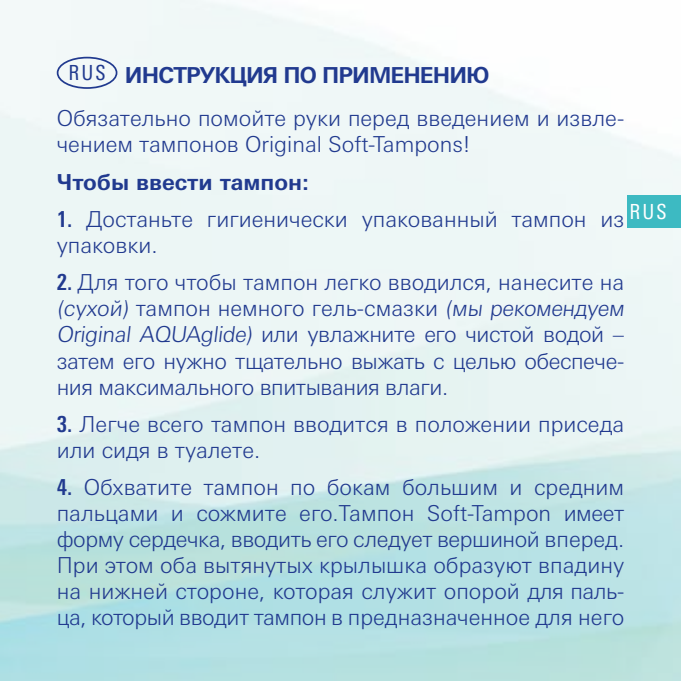
<style>
.page{position:relative;width:681px;height:681px;background:#fff}
.page>*{position:absolute;margin:0;border:0;box-sizing:border-box;transform-origin:0 0}
.t1{font:300 22px/26px "Univers Next W1 G";color:#213a8f}
.t2{font:300 22px/26px "Univers Next W1 G";letter-spacing:-.02em;color:#213a8f}
.t3{font:700 22px "Univers Next W1 G";color:#213a8f}
.t4{font:condensed 20.8px "Univers Next Pro";color:#fff}
.s1{font-family:"Univers Next Pro";font-weight:400;font-stretch:condensed;font-size:20.8px}
.s2{font-weight:700}
.s3{font-family:"Univers Next Pro";font-weight:700;font-stretch:condensed}
</style>
<div class="page">
<img style="left:0;top:0;width:680px;height:680px">
<div style="left:57px;top:57px;width:60px;height:32px;border:2px solid #213a8f;border-radius:50%"></div>
<div style="left:626px;top:195px;width:54px;height:33px;background:#3dbac2"></div>
<p class="t1" style="left:57px;top:53px;width:568px;line-height:43.2px;text-indent:12px"><span class="s1">RUS</span> <span class="s2">ИНСТРУКЦИЯ ПО ПРИМЕНЕНИЮ<br></span>Обязательно помойте руки перед введением и извле-</p>
<p class="t1" style="left:57px;top:131px;width:414px">чением тампонов Original Soft-Tampons!</p>
<p class="t3" style="left:57px;top:168px;width:254px">Чтобы ввести тампон:</p>
<p class="t1" style="left:57px;top:206px;width:568px"><span class="s3">1.</span> Достаньте гигиенически упакованный тампон из упаковки.</p>
<p class="t2" style="left:57px;top:269px;width:572px"><span class="s3">2.</span> Для того чтобы тампон легко вводился, нанесите на (сухой) тампон немного гель-смазки (мы рекомендуем Original AQUAglide) или увлажните его чистой водой – затем его нужно тщательно выжать с целью обеспече&shy;ния максимального впитывания влаги.</p>
<p class="t1" style="left:57px;top:411px;width:568px"><span class="s3">3.</span> Легче всего тампон вводится в положении приседа или сидя в туалете.</p>
<p class="t1" style="left:57px;top:474px;width:568px;text-align:justify"><span class="s3">4.</span> Обхватите тампон по бокам большим и средним пальцами и сожмите его.Тампон Soft-Tampon имеет форму сердечка, вводить его следует вершиной вперед.<br>При этом оба вытянутых крылышка образуют впадину на нижней стороне, которая служит опорой для паль&shy;ца, который вводит тампон в предназначенное для него</p>
<p class="t4" style="left:629px;top:200px;width:39px">RUS</p>
</div>
